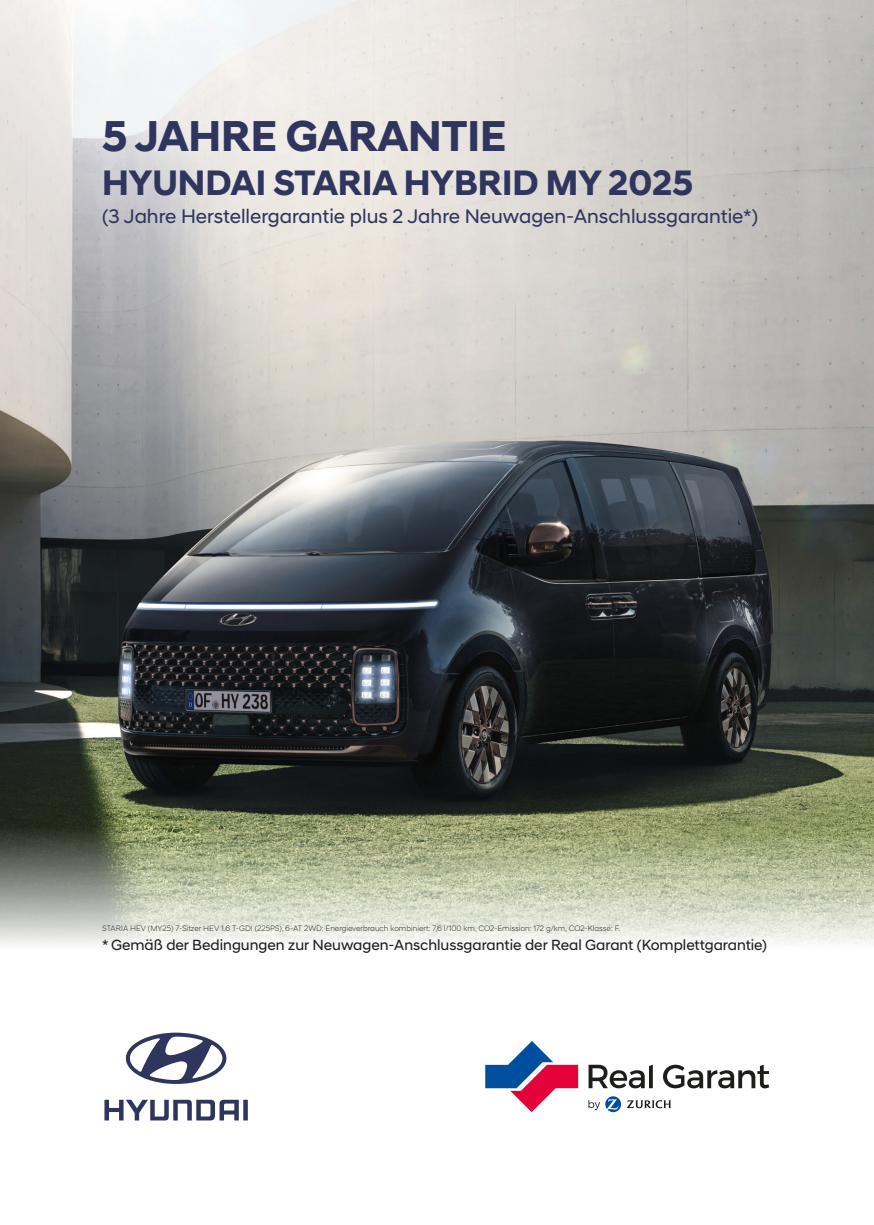
<style>
.page{position:relative;width:874px;height:1225px;background:#fff}
.page>*{position:absolute;margin:0;border:0;box-sizing:border-box;transform-origin:0 0}
.t1{font:700 44px "Hyundai Sans Head";color:#30355e}
.t2{font:700 36px "Hyundai Sans Head";color:#30355e}
.t3{font:20px "Hyundai Sans Head";color:#30355e}
.t4{font:15px "Hyundai Sans Head";color:#1d1d1b}
.t5{font:300 8px "Hyundai Sans Head";color:#1d1d1b}
</style>
<div class="page">
<img style="left:0;top:0;width:873px;height:826px">
<svg style="left:485px;top:1041px;width:93px;height:71px"></svg>
<svg style="left:605px;top:1096px;width:65px;height:16px"></svg>
<svg style="left:588px;top:1064px;width:64px;height:24px"></svg>
<svg style="left:663px;top:1064px;width:105px;height:24px"></svg>
<svg style="left:588px;top:1100px;width:11px;height:10px"></svg>
<svg style="left:104px;top:1099px;width:144px;height:21px"></svg>
<svg style="left:125px;top:1032px;width:102px;height:52px"></svg>
<svg style="left:0;top:826px;width:873px;height:119px;background:#bbc1a7"></svg>
<p class="t1" style="left:102px;top:110px;width:405px">5 JAHRE GARANTIE</p>
<p class="t2" style="left:102px;top:161px;width:592px">HYUNDAI STARIA HYBRID MY 2025</p>
<p class="t3" style="left:102px;top:205px;width:657px">(3 Jahre Herstellergarantie plus 2 Jahre Neuwagen-Anschlussgarantie*)</p>
<p class="t5" style="left:102px;top:924px;width:519px">STARIA HEV (MY25) 7-Sitzer HEV 1.6 T-GDI (225PS), 6-AT 2WD: Energieverbrauch kombiniert: 7,6 l/100 km, CO2-Emission: 172 g/km, CO2-Klasse: F.</p>
<p class="t4" style="left:102px;top:935px;width:665px">* Gemäß der Bedingungen zur Neuwagen-Anschlussgarantie der Real Garant (Komplettgarantie)</p>
</div>
